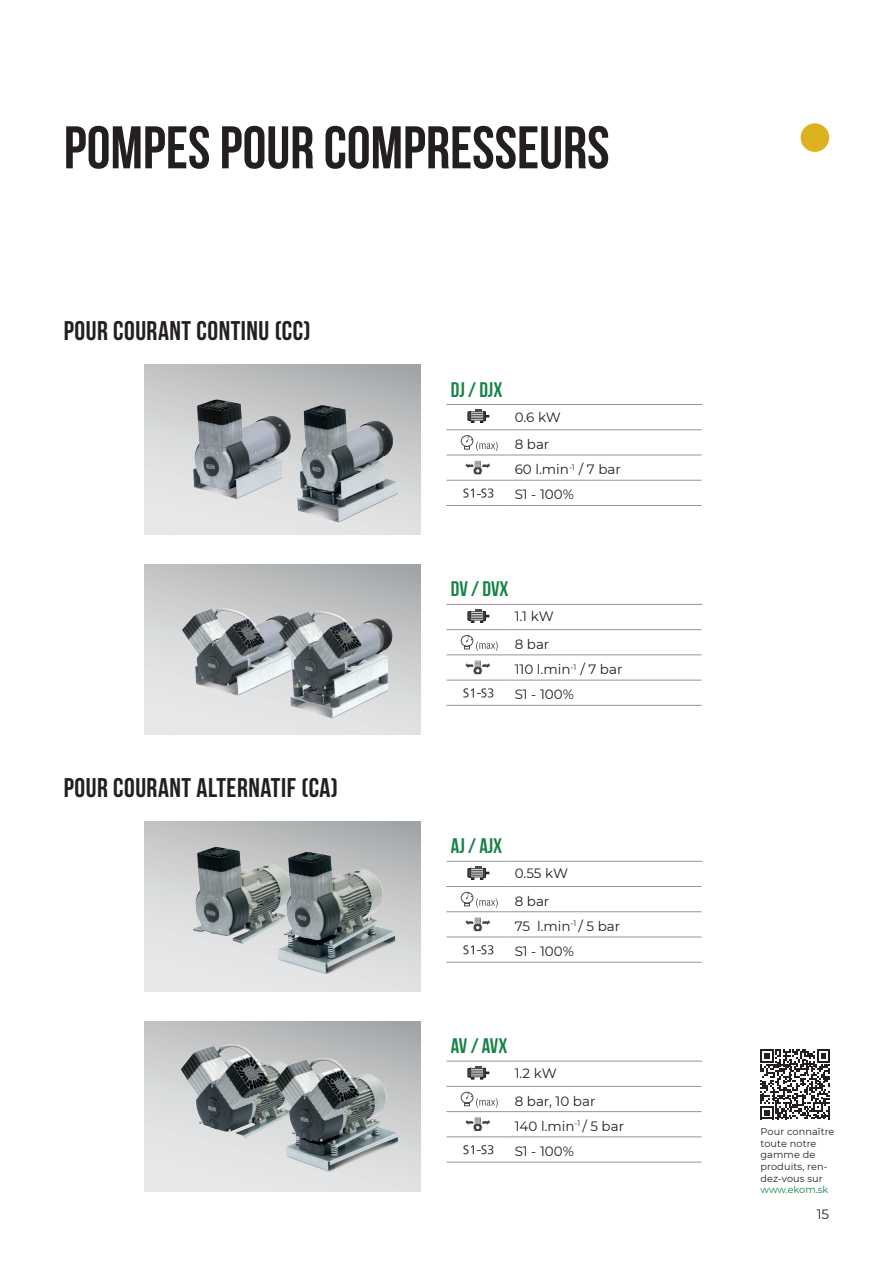
<style>
.page{position:relative;width:893px;height:1263px;background:#fff}
.page>*{position:absolute;margin:0;border:0;box-sizing:border-box;transform-origin:0 0}
.Bold_48pt{font:700 60px "Bebas Neue";color:#231f20}
.Bold_48pt-2{font:27px "Bebas Neue";letter-spacing:.02em;color:#231f20}
.t1{font:700 21px "Bebas Neue";color:#148446}
.t2{font:13.5px "Montserrat";color:#231f20}
.t3{font:9.75px/11.7px "Montserrat";letter-spacing:.01em;color:#231f20}
.t4{font:9.75px "Montserrat";letter-spacing:-.005em;color:#148446}
</style>
<div class="page">
<svg style="left:145px;top:1021px;width:276px;height:170px;background:#d0d1d3"></svg>
<svg style="left:145px;top:821px;width:276px;height:170px;background:#d0d1d3"></svg>
<svg style="left:145px;top:564px;width:276px;height:170px;background:#cacbcc"></svg>
<svg style="left:145px;top:364px;width:276px;height:170px;background:#cdcfd0"></svg>
<hr style="left:446px;top:604px;width:64px;height:1px;background:#939598">
<hr style="left:510px;top:604px;width:192px;height:1px;background:#939598">
<hr style="left:446px;top:629px;width:64px;height:1px;background:#939598">
<hr style="left:510px;top:629px;width:192px;height:1px;background:#939598">
<hr style="left:446px;top:655px;width:64px;height:1px;background:#939598">
<hr style="left:510px;top:655px;width:192px;height:1px;background:#939598">
<hr style="left:446px;top:680px;width:64px;height:1px;background:#939598">
<hr style="left:510px;top:680px;width:192px;height:1px;background:#939598">
<hr style="left:446px;top:705px;width:64px;height:1px;background:#939598">
<hr style="left:510px;top:705px;width:192px;height:1px;background:#939598">
<svg style="left:468px;top:609px;width:21px;height:13px"></svg>
<svg style="left:460px;top:635px;width:38px;height:16px"></svg>
<svg style="left:465px;top:661px;width:25px;height:13px"></svg>
<svg style="left:463px;top:688px;width:30px;height:9px"></svg>
<hr style="left:446px;top:861px;width:64px;height:1px;background:#939598">
<hr style="left:510px;top:861px;width:192px;height:1px;background:#939598">
<hr style="left:446px;top:886px;width:64px;height:1px;background:#939598">
<hr style="left:510px;top:886px;width:192px;height:1px;background:#939598">
<hr style="left:446px;top:911px;width:64px;height:1px;background:#939598">
<hr style="left:510px;top:911px;width:192px;height:1px;background:#939598">
<hr style="left:446px;top:937px;width:64px;height:1px;background:#939598">
<hr style="left:510px;top:937px;width:192px;height:1px;background:#939598">
<hr style="left:446px;top:962px;width:64px;height:1px;background:#939598">
<hr style="left:510px;top:962px;width:192px;height:1px;background:#939598">
<svg style="left:468px;top:866px;width:21px;height:13px"></svg>
<svg style="left:460px;top:892px;width:38px;height:16px"></svg>
<svg style="left:465px;top:918px;width:25px;height:13px"></svg>
<svg style="left:463px;top:945px;width:30px;height:9px"></svg>
<hr style="left:446px;top:1061px;width:64px;height:1px;background:#939598">
<hr style="left:510px;top:1061px;width:192px;height:1px;background:#939598">
<hr style="left:446px;top:1086px;width:64px;height:1px;background:#939598">
<hr style="left:510px;top:1086px;width:192px;height:1px;background:#939598">
<hr style="left:446px;top:1111px;width:64px;height:1px;background:#939598">
<hr style="left:510px;top:1111px;width:192px;height:1px;background:#939598">
<hr style="left:446px;top:1136px;width:64px;height:1px;background:#939598">
<hr style="left:510px;top:1136px;width:192px;height:1px;background:#939598">
<hr style="left:446px;top:1162px;width:64px;height:1px;background:#939598">
<hr style="left:510px;top:1162px;width:192px;height:1px;background:#939598">
<svg style="left:468px;top:1066px;width:21px;height:13px"></svg>
<svg style="left:460px;top:1091px;width:38px;height:17px"></svg>
<svg style="left:465px;top:1117px;width:25px;height:14px"></svg>
<svg style="left:463px;top:1145px;width:30px;height:9px"></svg>
<img style="left:188px;top:393px;width:111px;height:108px">
<img style="left:180px;top:605px;width:121px;height:112px">
<img style="left:277px;top:609px;width:121px;height:111px">
<img style="left:184px;top:840px;width:123px;height:106px">
<img style="left:179px;top:1040px;width:136px;height:101px">
<img style="left:273px;top:1054px;width:129px;height:118px">
<hr style="left:446px;top:404px;width:64px;height:1px;background:#939598">
<hr style="left:510px;top:404px;width:192px;height:1px;background:#939598">
<hr style="left:446px;top:429px;width:64px;height:1px;background:#939598">
<hr style="left:510px;top:429px;width:192px;height:1px;background:#939598">
<hr style="left:446px;top:455px;width:64px;height:1px;background:#939598">
<hr style="left:510px;top:455px;width:192px;height:1px;background:#939598">
<hr style="left:446px;top:480px;width:64px;height:1px;background:#939598">
<hr style="left:510px;top:480px;width:192px;height:1px;background:#939598">
<hr style="left:446px;top:505px;width:64px;height:1px;background:#939598">
<hr style="left:510px;top:505px;width:192px;height:1px;background:#939598">
<svg style="left:468px;top:410px;width:21px;height:12px"></svg>
<svg style="left:460px;top:435px;width:38px;height:16px"></svg>
<svg style="left:465px;top:461px;width:25px;height:13px"></svg>
<svg style="left:463px;top:488px;width:30px;height:10px"></svg>
<img style="left:295px;top:399px;width:105px;height:125px">
<img style="left:275px;top:846px;width:123px;height:129px">
<div style="left:801px;top:123px;width:28px;height:29px;background:#ddb21e;border-radius:50%"></div>
<svg style="left:760px;top:1049px;width:70px;height:70px"></svg>
<p class="Bold_48pt" style="left:64px;top:115px;width:547px">POMPES POUR COMPRESSEURS</p>
<p class="Bold_48pt-2" style="left:64px;top:316px;width:248px">POUR COURANT CONTINU (CC)</p>
<p class="Bold_48pt-2" style="left:64px;top:773px;width:276px">POUR COURANT ALTERNATIF (CA)</p>
<p class="t1" style="left:451px;top:378px;width:53px">DJ / DJX</p>
<p class="t2" style="left:515px;top:407px;width:48px">0.6 kW</p>
<p class="t2" style="left:515px;top:435px;width:36px">8 bar</p>
<p class="t2" style="left:515px;top:460px;width:108px">60 l.min<sup>-1</sup> / 7 bar</p>
<p class="t2" style="left:515px;top:485px;width:61px">S1 - 100%</p>
<p class="t1" style="left:451px;top:578px;width:59px">DV / DVX</p>
<p class="t2" style="left:515px;top:607px;width:40px">1.1 kW</p>
<p class="t2" style="left:515px;top:635px;width:36px">8 bar</p>
<p class="t2" style="left:515px;top:660px;width:109px">110 l.min<sup>-1</sup> / 7 bar</p>
<p class="t2" style="left:515px;top:685px;width:61px">S1 - 100%</p>
<p class="t1" style="left:451px;top:835px;width:53px">AJ / AJX</p>
<p class="t2" style="left:515px;top:864px;width:55px">0.55 kW</p>
<p class="t2" style="left:515px;top:891px;width:36px">8 bar</p>
<p class="t2" style="left:515px;top:917px;width:107px">75 l.min<sup>-1</sup> / 5 bar</p>
<p class="t2" style="left:515px;top:942px;width:61px">S1 - 100%</p>
<p class="t1" style="left:451px;top:1034px;width:58px">AV / AVX</p>
<p class="t2" style="left:515px;top:1064px;width:44px">1.2 kW</p>
<p class="t2" style="left:515px;top:1091px;width:82px">8 bar, 10 bar</p>
<p class="t2" style="left:515px;top:1117px;width:111px">140 l.min<sup>-1</sup> / 5 bar</p>
<p class="t2" style="left:515px;top:1142px;width:61px">S1 - 100%</p>
<p class="t3" style="left:760px;top:1125px;width:76px">Pour connaître toute notre gamme de produits, ren&shy;dez-vous sur</p>
<p class="t4" style="left:760px;top:1183px;width:69px">www.ekom.sk</p>
<p class="t2" style="left:817px;top:1205px;width:14px">15</p>
</div>
